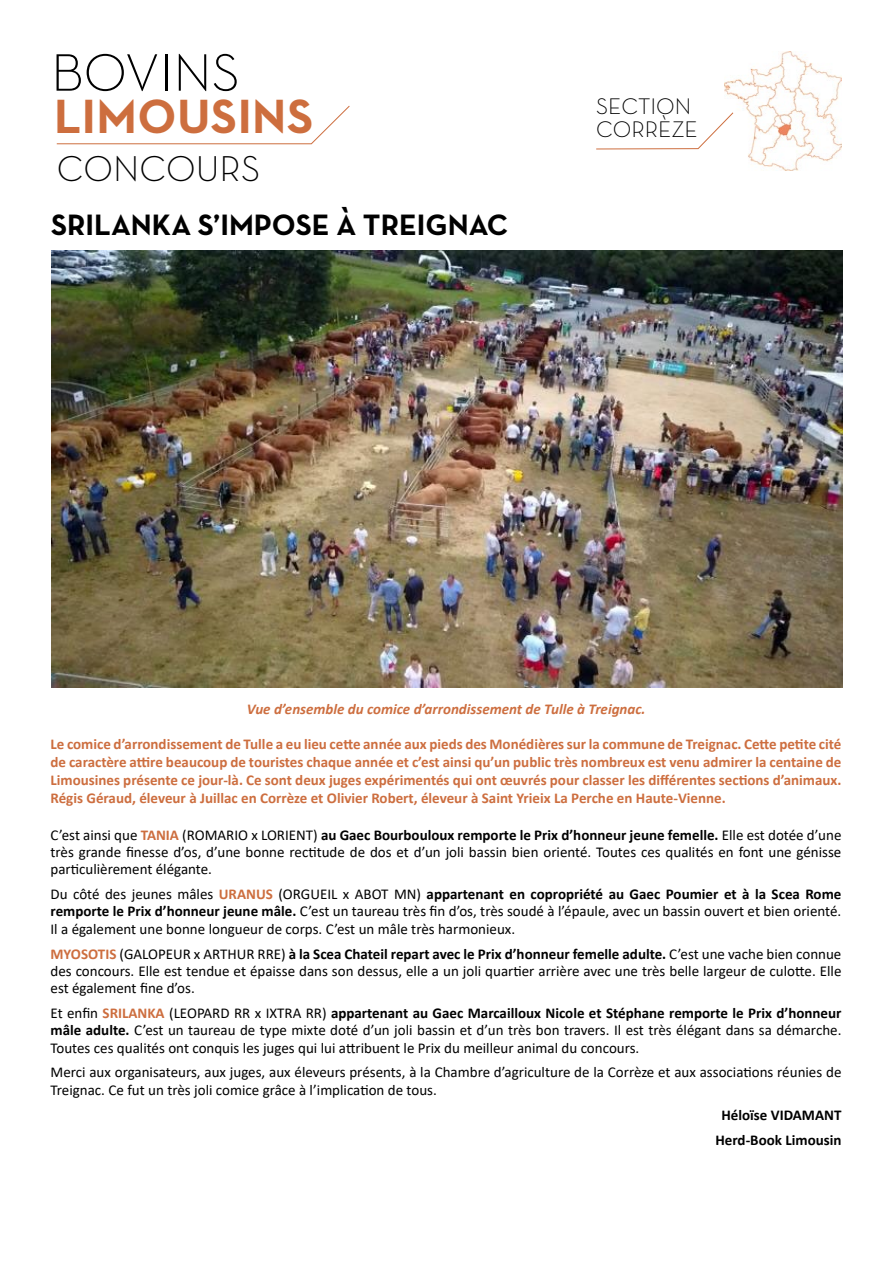
<style>
.page{position:relative;width:893px;height:1263px;background:#fff}
.page>*{position:absolute;margin:0;border:0;box-sizing:border-box;transform-origin:0 0}
.t1{font:300 53.55px "Neutra Text";color:#000}
.t2{font:700 48.9px "Neutra Text";letter-spacing:.01em;color:#cd6e3e}
.t3{font:300 36.6px "Neutra Text";color:#000}
.t4{font:700 30px "Neutra Text";color:#000}
.t5{font:300 22.95px/23px "Neutra Text";letter-spacing:-.005em;color:#000}
.t6{font:15px/17.2px "Calibri";color:#000;text-align:justify}
.t7{font:700 15px/18px "Calibri";color:#cd6e3f;text-align:justify}
.t8{font:italic 700 15px "Calibri";color:#cd6e3f}
.t9{font:700 15px/24.9px "Calibri";color:#000;text-align:center}
.s1{font-weight:700;color:#cd6e3f}
.s2{font-weight:700}
</style>
<div class="page">
<svg style="left:56px;top:105px;width:294px;height:40px"></svg>
<img style="left:724px;top:51px;width:118px;height:119px">
<svg style="left:596px;top:112px;width:138px;height:38px"></svg>
<img style="left:51px;top:251px;width:792px;height:436px">
<h1 class="t1" style="left:51px;top:40px;width:190px">BOVINS</h1>
<h2 class="t2" style="left:54px;top:86px;width:261px">LIMOUSINS</h2>
<h3 class="t3" style="left:57px;top:147px;width:205px">CONCOURS</h3>
<h3 class="t4" style="left:51px;top:206px;width:459px">SRILANKA S’IMPOSE À TREIGNAC</h3>
<h3 class="t5" style="left:596px;top:94px;width:103px">SECTION<br>CORRÈZE</h3>
<p class="t8" style="left:247px;top:698px;width:400px">Vue d’ensemble du comice d’arrondissement de Tulle à Treignac.</p>
<p class="t7" style="left:51px;top:735px;width:792px">Le comice d’arrondissement de Tulle a eu lieu cette année aux pieds des Monédières sur la commune de Treignac. Cette petite cité de caractère attire beaucoup de touristes chaque année et c’est ainsi qu’un public très nombreux est venu admirer la centaine de Limousines présente ce jour-là. Ce sont deux juges expérimentés qui ont œuvrés pour classer les différentes sections d’animaux.<br>Régis Géraud, éleveur à Juillac en Corrèze et Olivier Robert, éleveur à Saint Yrieix La Perche en Haute-Vienne.</p>
<p class="t6" style="left:51px;top:826px;width:792px">C’est ainsi que <span class="s1">TANIA</span> (ROMARIO x LORIENT) <span class="s2">au Gaec Bourbouloux remporte le Prix d’honneur jeune femelle.</span> Elle est dotée d’une très grande finesse d’os, d’une bonne rectitude de dos et d’un joli bassin bien orienté. Toutes ces qualités en font une génisse particulièrement élégante.</p>
<p class="t6" style="left:51px;top:885px;width:792px">Du côté des jeunes mâles <span class="s1">URANUS</span> (ORGUEIL x ABOT MN) <span class="s2">appartenant en copropriété au Gaec Poumier et à la Scea Rome remporte le Prix d’honneur jeune mâle.</span> C’est un taureau très fin d’os, très soudé à l’épaule, avec un bassin ouvert et bien orienté.<br>Il a également une bonne longueur de corps. C’est un mâle très harmonieux.</p>
<p class="t6" style="left:51px;top:945px;width:792px"><span class="s1">MYOSOTIS</span> (GALOPEUR x ARTHUR RRE) <span class="s2">à la Scea Chateil repart avec le Prix d’honneur femelle adulte.</span> C’est une vache bien connue des concours. Elle est tendue et épaisse dans son dessus, elle a un joli quartier arrière avec une très belle largeur de culotte. Elle est également fine d’os.</p>
<p class="t6" style="left:51px;top:1004px;width:792px">Et enfin <span class="s1">SRILANKA</span> (LEOPARD RR x IXTRA RR) <span class="s2">appartenant au Gaec Marcailloux Nicole et Stéphane remporte le Prix d’honneur mâle adulte.</span> C’est un taureau de type mixte doté d’un joli bassin et d’un très bon travers. Il est très élégant dans sa démarche.<br>Toutes ces qualités ont conquis les juges qui lui attribuent le Prix du meilleur animal du concours.</p>
<p class="t6" style="left:51px;top:1063px;width:792px">Merci aux organisateurs, aux juges, aux éleveurs présents, à la Chambre d’agriculture de la Corrèze et aux associations réunies de<br>Treignac. Ce fut un très joli comice grâce à l’implication de tous.</p>
<p class="t9" style="left:715px;top:1102px;width:128px">Héloïse VIDAMANT<br>Herd-Book Limousin</p>
</div>
